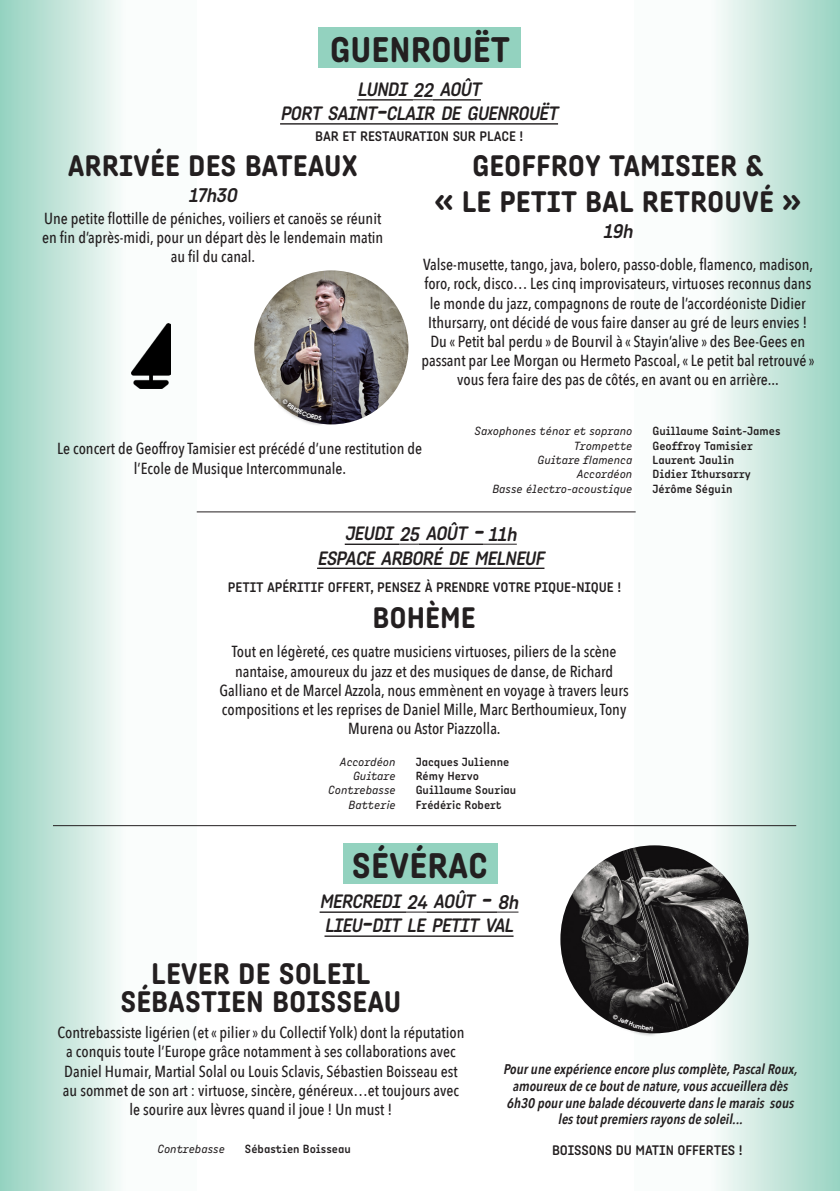
<style>
.page{position:relative;width:840px;height:1191px;background:#fff}
.page>*{position:absolute;margin:0;border:0;box-sizing:border-box;transform-origin:0 0}
.t1{font:700 36px "Angus";color:#231f20}
.t2{font:700 30px "Angus";color:#231f20}
.t3{font:italic 500 20px "Angus";color:#231f20}
.t4{font:italic 500 19.6px "Angus";color:#231f20}
.t5{font:500 16px/19.2px "Avenir Next Condensed";color:#231f20;text-align:center}
.t6{font:italic 600 14px/16.8px "Avenir Next Condensed";color:#231f20;text-align:center}
.t7{font:500 14px "Angus";letter-spacing:-.01em;color:#231f20}
.t8{font:500 12px "Angus";color:#231f20}
.t9{font:italic 12px "Angus";color:#231f20}
.s1{font-size:20px}
.s2{font-size:28px}
</style>
<div class="page">
<svg style="left:0;top:0;width:197px;height:1191px"></svg>
<svg style="left:634px;top:0;width:205px;height:1191px"></svg>
<div style="left:317px;top:28px;width:203px;height:40px;background:#93d2bf"></div>
<img style="left:131px;top:323px;width:39px;height:66px">
<img style="left:254px;top:270px;width:154px;height:154px;border-radius:77px">
<div style="left:343px;top:843px;width:154px;height:40px;background:#93d2bf"></div>
<hr style="left:319px;top:911px;width:87px;height:2px;background:#231f20">
<svg style="left:406px;top:911px;width:20px;height:1px"></svg>
<hr style="left:426px;top:911px;width:71px;height:2px;background:#231f20">
<svg style="left:497px;top:911px;width:21px;height:1px"></svg>
<hr style="left:324px;top:935px;width:189px;height:2px;background:#231f20">
<img style="left:560px;top:845px;width:188px;height:188px;border-radius:94px">
<hr style="left:357px;top:99px;width:56px;height:2px;background:#231f20">
<svg style="left:413px;top:99px;width:19px;height:1px"></svg>
<hr style="left:432px;top:99px;width:48px;height:2px;background:#231f20">
<hr style="left:280px;top:123px;width:277px;height:2px;background:#231f20">
<hr style="left:344px;top:543px;width:55px;height:2px;background:#231f20">
<svg style="left:399px;top:543px;width:19px;height:1px"></svg>
<hr style="left:418px;top:543px;width:64px;height:2px;background:#231f20">
<hr style="left:482px;top:543px;width:34px;height:1px;background:#231f20">
<hr style="left:317px;top:567px;width:227px;height:2px;background:#231f20">
<svg style="left:606px;top:1008px;width:52px;height:28px"></svg>
<svg style="left:277px;top:393px;width:50px;height:32px"></svg>
<hr style="left:197px;top:511px;width:438px;height:1px;background:#231f20">
<hr style="left:53px;top:825px;width:742px;height:1px;background:#231f20">
<svg style="left:612px;top:1013px;width:41px;height:17px"></svg>
<svg style="left:282px;top:398px;width:39px;height:22px"></svg>
<p class="t1" style="left:329px;top:27px;width:182px">GUENROUËT</p>
<p class="t4" style="left:357px;top:77px;width:129px">LUNDI <span class="s1">22</span> AOÛT</p>
<p class="t4" style="left:280px;top:101px;width:284px">PORT SAINT<span class="s2">-</span>CLAIR DE GUENROUËT</p>
<p class="t7" style="left:315px;top:127px;width:209px">BAR ET RESTAURATION SUR PLACE !</p>
<p class="t2" style="left:68px;top:146px;width:291px">ARRIVÉE DES BATEAUX</p>
<p class="t3" style="left:188px;top:182px;width:55px">17h30</p>
<p class="t5" style="left:42px;top:208px;width:342px">Une petite flottille de péniches, voiliers et canoës se réunit en fin d’après-midi, pour un départ dès le lendemain matin au fil du canal.</p>
<p class="t2" style="left:472px;top:146px;width:293px">GEOFFROY TAMISIER &amp;</p>
<p class="t2" style="left:434px;top:182px;width:369px">« LE PETIT BAL RETROUVÉ »</p>
<p class="t3" style="left:602px;top:218px;width:36px">19h</p>
<p class="t5" style="left:421px;top:255px;width:394px">Valse-musette, tango, java, bolero, passo-doble, flamenco, madison, foro, rock, disco… Les cinq improvisateurs, virtuoses reconnus dans le monde du jazz, compagnons de route de l’accordéoniste Didier Ithursarry, ont décidé de vous faire danser au gré de leurs envies !<br>Du « Petit bal perdu » de Bourvil à « Stayin’alive » des Bee-Gees en passant par Lee Morgan ou Hermeto Pascoal, « Le petit bal retrouvé » vous fera faire des pas de côtés, en avant ou en arrière...</p>
<p class="t9" style="left:474px;top:423px;width:159px">Saxophones ténor et soprano</p>
<p class="t8" style="left:652px;top:423px;width:129px">Guillaume Saint-James</p>
<p class="t9" style="left:573px;top:438px;width:60px">Trompette</p>
<p class="t8" style="left:652px;top:438px;width:102px">Geoffroy Tamisier</p>
<p class="t9" style="left:537px;top:452px;width:96px">Guitare flamenca</p>
<p class="t8" style="left:652px;top:452px;width:83px">Laurent Jaulin</p>
<p class="t9" style="left:576px;top:467px;width:57px">Accordéon</p>
<p class="t8" style="left:652px;top:467px;width:100px">Didier Ithursarry</p>
<p class="t9" style="left:492px;top:481px;width:141px">Basse électro-acoustique</p>
<p class="t8" style="left:652px;top:481px;width:81px">Jérôme Séguin</p>
<p class="t5" style="left:57px;top:439px;width:366px">Le concert de Geoffroy Tamisier est précédé d’une restitution de l’Ecole de Musique Intercommunale.</p>
<p class="t4" style="left:344px;top:521px;width:178px">JEUDI <span class="s1">25</span> AOÛT <span class="s2">-</span><span class="s1">11h</span></p>
<p class="t4" style="left:317px;top:545px;width:233px">ESPACE ARBORÉ DE MELNEUF</p>
<p class="t7" style="left:228px;top:578px;width:394px">PETIT APÉRITIF OFFERT, PENSEZ À PRENDRE VOTRE PIQUE-NIQUE !</p>
<p class="t2" style="left:372px;top:599px;width:105px">BOHÈME</p>
<p class="t5" style="left:219px;top:642px;width:410px">Tout en légèreté, ces quatre musiciens virtuoses, piliers de la scène nantaise, amoureux du jazz et des musiques de danse, de Richard Galliano et de Marcel Azzola, nous emmènent en voyage à travers leurs compositions et les reprises de Daniel Mille, Marc Berthoumieux, Tony Murena ou Astor Piazzolla.</p>
<p class="t9" style="left:340px;top:754px;width:57px">Accordéon</p>
<p class="t8" style="left:415px;top:754px;width:95px">Jacques Julienne</p>
<p class="t9" style="left:353px;top:768px;width:44px">Guitare</p>
<p class="t8" style="left:415px;top:768px;width:65px">Rémy Hervo</p>
<p class="t9" style="left:328px;top:783px;width:69px">Contrebasse</p>
<p class="t8" style="left:415px;top:782px;width:102px">Guillaume Souriau</p>
<p class="t9" style="left:348px;top:797px;width:49px">Batterie</p>
<p class="t8" style="left:415px;top:797px;width:87px">Frédéric Robert</p>
<p class="t1" style="left:352px;top:842px;width:137px">SÉVÉRAC</p>
<p class="t4" style="left:319px;top:889px;width:205px">MERCREDI <span class="s1">24</span> AOÛT <span class="s2">-</span><span class="s1">8h</span></p>
<p class="t4" style="left:324px;top:913px;width:195px">LIEU<span class="s2">-</span>DIT LE PETIT VAL</p>
<p class="t2" style="left:151px;top:954px;width:221px">LEVER DE SOLEIL</p>
<p class="t2" style="left:120px;top:982px;width:282px">SÉBASTIEN BOISSEAU</p>
<p class="t5" style="left:57px;top:1023px;width:408px">Contrebassiste ligérien (et « pilier » du Collectif Yolk) dont la réputation a conquis toute l’Europe grâce notamment à ses collaborations avec Daniel Humair, Martial Solal ou Louis Sclavis, Sébastien Boisseau est au sommet de son art : virtuose, sincère, généreux…et toujours avec le sourire aux lèvres quand il joue ! Un must !</p>
<p class="t9" style="left:157px;top:1141px;width:69px">Contrebasse</p>
<p class="t8" style="left:245px;top:1141px;width:107px">Sébastien Boisseau</p>
<p class="t6" style="left:503px;top:1060px;width:299px">Pouruneexpérienceencorepluscomplète,PascalRoux, amoureuxdeceboutdenature,vousaccueilleradès 6h30pourunebaladedécouvertedanslemarais sous lestoutpremiersrayonsdesoleil...</p>
<p class="t7" style="left:551px;top:1141px;width:192px">BOISSONS DU MATIN OFFERTES !</p>
</div>
